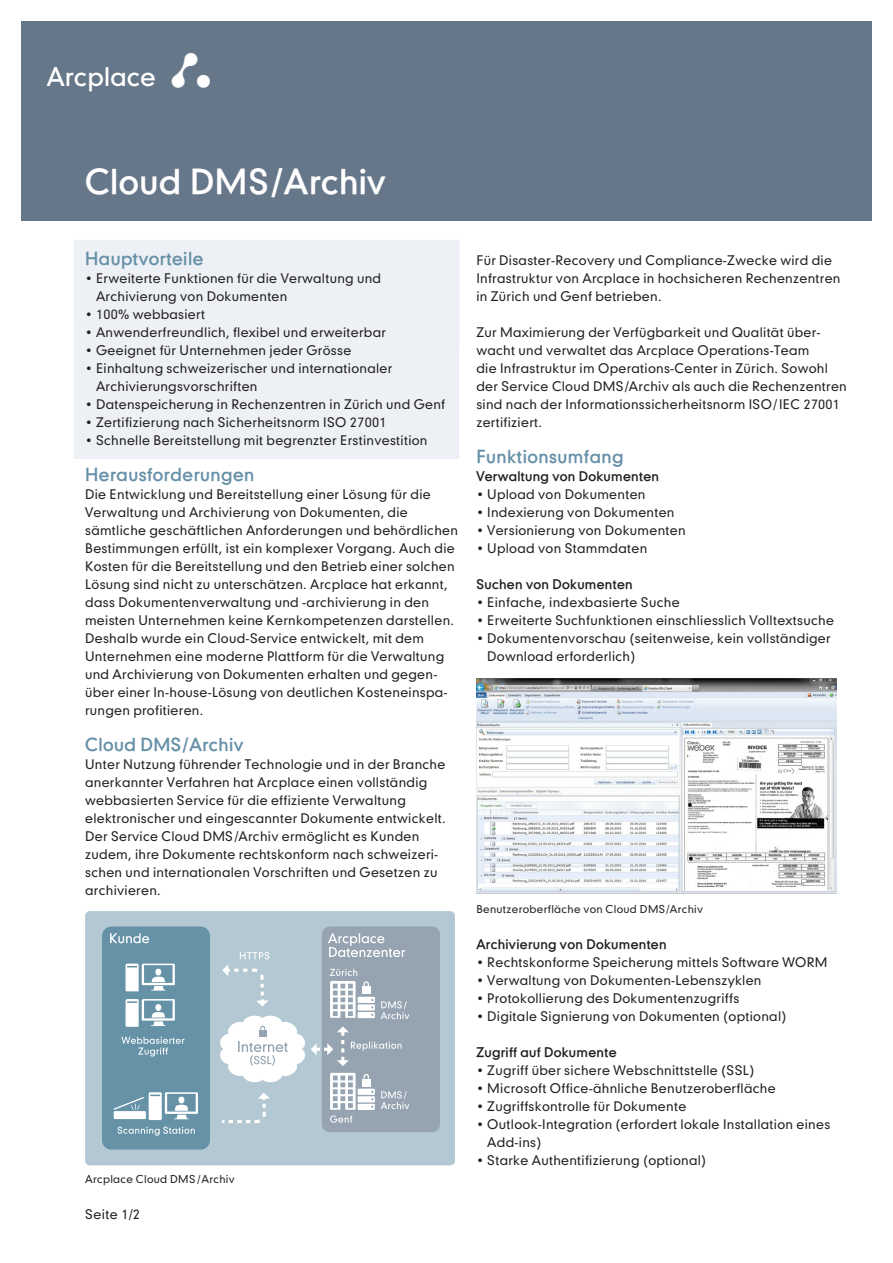
<style>
.page{position:relative;width:893px;height:1263px;background:#fff}
.page>*{position:absolute;margin:0;border:0;box-sizing:border-box;transform-origin:0 0}
.t1{font:48px "Arcplace OTF Logo";color:#fff}
.t2{font:700 33px "Arcplace OTF";letter-spacing:.01em;color:#fff}
.Arcplace_Body_Copy{font:700 17.25px "Arcplace OTF";letter-spacing:.02em;color:#6690a7}
.Arcplace_Body_Copy_d{font:700 17.25px "Arcplace OTF";letter-spacing:.02em;color:#6690a7}
.Arcplace_Body_Copy-2{font:12.75px/18px "Arcplace OTF";letter-spacing:.02em;color:#231f20}
.Arcplace_Body_Copy-3{font:700 12.75px "Arcplace OTF";letter-spacing:.02em;color:#231f20}
.Arcplace_Body_Copy_d-2{font:12.75px "Arcplace OTF";letter-spacing:.035em;color:#231f20}
.Arcplace_Body_Copy-4{font:10.5px "Arcplace OTF";letter-spacing:.03em;color:#231f20}
</style>
<div class="page">
<div style="left:74px;top:240px;width:385px;height:219px;background:#edf0f4"></div>
<div style="left:21px;top:21px;width:851px;height:200px;background:#67778a"></div>
<img style="left:476px;top:678px;width:361px;height:215px">
<div style="left:85px;top:911px;width:370px;height:254px;background:#b3c8d2;border-radius:5px"></div>
<div style="left:322px;top:926px;width:118px;height:206px;background:#95a4b0;border-radius:8px"></div>
<svg style="left:222px;top:1092px;width:48px;height:31px"></svg>
<svg style="left:220px;top:1015px;width:85px;height:68px"></svg>
<div style="left:259px;top:1031px;width:7px;height:6px;background:#95a4b0"></div>
<div style="left:102px;top:926px;width:108px;height:223px;background:#6692a7;border-radius:9px"></div>
<svg style="left:126px;top:963px;width:49px;height:28px"></svg>
<svg style="left:126px;top:999px;width:49px;height:28px"></svg>
<svg style="left:222px;top:952px;width:47px;height:54px"></svg>
<svg style="left:114px;top:1092px;width:84px;height:28px"></svg>
<svg style="left:110px;top:933px;width:39px;height:10px"></svg>
<svg style="left:328px;top:933px;width:77px;height:24px"></svg>
<svg style="left:121px;top:1037px;width:64px;height:19px"></svg>
<svg style="left:118px;top:1126px;width:77px;height:10px"></svg>
<svg style="left:330px;top:969px;width:45px;height:49px"></svg>
<svg style="left:311px;top:1026px;width:91px;height:40px"></svg>
<svg style="left:330px;top:1073px;width:45px;height:50px"></svg>
<svg style="left:381px;top:1001px;width:28px;height:18px"></svg>
<svg style="left:381px;top:1091px;width:28px;height:18px"></svg>
<p class="t1" style="left:47px;top:53px;width:173px">A</p>
<p class="t2" style="left:85px;top:159px;width:302px">Cloud DMS/Archiv</p>
<p class="Arcplace_Body_Copy_d" style="left:85px;top:247px;width:120px">Hauptvorteile</p>
<p class="Arcplace_Body_Copy-2" style="left:96px;top:269px;width:287px;text-indent:-11px">• Erweiterte Funktionen für die Verwaltung und<br>Archivierung von Dokumenten</p>
<p class="Arcplace_Body_Copy-2" style="left:85px;top:305px;width:121px">• 100% webbasiert</p>
<p class="Arcplace_Body_Copy-2" style="left:85px;top:323px;width:302px">• Anwenderfreundlich, flexibel und erweiterbar</p>
<p class="Arcplace_Body_Copy-2" style="left:85px;top:341px;width:268px">• Geeignet für Unternehmen jeder Grösse</p>
<p class="Arcplace_Body_Copy-2" style="left:96px;top:359px;width:298px;text-indent:-11px">• Einhaltung schweizerischer und internationaler<br>Archivierungsvorschriften</p>
<p class="Arcplace_Body_Copy-2" style="left:85px;top:395px;width:362px">• Datenspeicherung in Rechenzentren in Zürich und Genf</p>
<p class="Arcplace_Body_Copy-2" style="left:85px;top:413px;width:303px">• Zertifizierung nach Sicherheitsnorm ISO 27001</p>
<p class="Arcplace_Body_Copy-2" style="left:85px;top:431px;width:344px">• Schnelle Bereitstellung mit begrenzter Erstinvestition</p>
<p class="Arcplace_Body_Copy" style="left:85px;top:463px;width:171px">Herausforderungen</p>
<p class="Arcplace_Body_Copy-2" style="left:85px;top:485px;width:374px">Die Entwicklung und Bereitstellung einer Lösung für die Verwaltung und Archivierung von Dokumenten, die sämtliche geschäftlichen Anforderungen und behördlichen Bestimmungen erfüllt, ist ein komplexer Vorgang. Auch die Kosten für die Bereitstellung und den Betrieb einer solchen Lösung sind nicht zu unterschätzen. Arcplace hat erkannt, dass Dokumentenverwaltung und -archivierung in den meisten Unternehmen keine Kernkompetenzen darstellen.<br>Deshalb wurde ein Cloud-Service entwickelt, mit dem Unternehmen eine moderne Plattform für die Verwaltung und Archivierung von Dokumenten erhalten und gegen&shy;über einer In-house-Lösung von deutlichen Kosteneinspa&shy;rungen profitieren.</p>
<p class="Arcplace_Body_Copy_d" style="left:85px;top:733px;width:160px">Cloud DMS/Archiv</p>
<p class="Arcplace_Body_Copy-2" style="left:85px;top:755px;width:362px">Unter Nutzung führender Technologie und in der Branche anerkannter Verfahren hat Arcplace einen vollständig webbasierten Service für die effiziente Verwaltung elektronischer und eingescannter Dokumente entwickelt.<br>Der Service Cloud DMS/Archiv ermöglicht es Kunden zudem, ihre Dokumente rechtskonform nach schweizeri&shy;schen und internationalen Vorschriften und Gesetzen zu archivieren.</p>
<p class="Arcplace_Body_Copy-4" style="left:85px;top:1172px;width:151px">Arcplace Cloud DMS /Archiv</p>
<p class="Arcplace_Body_Copy_d-2" style="left:85px;top:1206px;width:57px">Seite 1/2</p>
<p class="Arcplace_Body_Copy-2" style="left:476px;top:251px;width:366px">Für Disaster-Recovery und Compliance-Zwecke wird die<br>Infrastruktur von Arcplace in hochsicheren Rechenzentren in Zürich und Genf betrieben.</p>
<p class="Arcplace_Body_Copy-2" style="left:476px;top:323px;width:372px">Zur Maximierung der Verfügbarkeit und Qualität über&shy;wacht und verwaltet das Arcplace Operations-Team<br>die Infrastruktur im Operations-Center in Zürich. Sowohl der Service Cloud DMS/Archiv als auch die Rechenzentren sind nach der Informationssicherheitsnorm ISO/ IEC 27001 zertifiziert.</p>
<p class="Arcplace_Body_Copy" style="left:476px;top:445px;width:149px">Funktionsumfang</p>
<p class="Arcplace_Body_Copy-3" style="left:476px;top:468px;width:184px">Verwaltung von Dokumenten</p>
<p class="Arcplace_Body_Copy-2" style="left:476px;top:485px;width:171px">• Upload von Dokumenten</p>
<p class="Arcplace_Body_Copy-2" style="left:476px;top:503px;width:200px">• Indexierung von Dokumenten</p>
<p class="Arcplace_Body_Copy-2" style="left:476px;top:521px;width:211px">• Versionierung von Dokumenten</p>
<p class="Arcplace_Body_Copy-2" style="left:476px;top:539px;width:172px">• Upload von Stammdaten</p>
<p class="Arcplace_Body_Copy-3" style="left:476px;top:576px;width:158px">Suchen von Dokumenten</p>
<p class="Arcplace_Body_Copy-2" style="left:476px;top:593px;width:205px">• Einfache, indexbasierte Suche</p>
<p class="Arcplace_Body_Copy-2" style="left:476px;top:611px;width:359px">• Erweiterte Suchfunktionen einschliesslich Volltextsuche</p>
<p class="Arcplace_Body_Copy-2" style="left:487px;top:629px;width:345px;text-indent:-11px">• Dokumentenvorschau (seitenweise, kein vollständiger<br>Download erforderlich)</p>
<p class="Arcplace_Body_Copy-4" style="left:476px;top:902px;width:228px">Benutzeroberfläche von Cloud DMS/Archiv</p>
<p class="Arcplace_Body_Copy-3" style="left:476px;top:936px;width:192px">Archivierung von Dokumenten</p>
<p class="Arcplace_Body_Copy-2" style="left:476px;top:953px;width:353px">• Rechtskonforme Speicherung mittels Software WORM</p>
<p class="Arcplace_Body_Copy-2" style="left:476px;top:971px;width:287px">• Verwaltung von Dokumenten-Lebenszyklen</p>
<p class="Arcplace_Body_Copy-2" style="left:476px;top:989px;width:264px">• Protokollierung des Dokumentenzugriffs</p>
<p class="Arcplace_Body_Copy-2" style="left:476px;top:1007px;width:312px">• Digitale Signierung von Dokumenten (optional)</p>
<p class="Arcplace_Body_Copy-3" style="left:476px;top:1044px;width:142px">Zugriff auf Dokumente</p>
<p class="Arcplace_Body_Copy-2" style="left:476px;top:1061px;width:280px">• Zugriff über sichere Webschnittstelle (SSL)</p>
<p class="Arcplace_Body_Copy-2" style="left:476px;top:1079px;width:301px">• Microsoft Office-ähnliche Benutzeroberfläche</p>
<p class="Arcplace_Body_Copy-2" style="left:476px;top:1097px;width:211px">• Zugriffskontrolle für Dokumente</p>
<p class="Arcplace_Body_Copy-2" style="left:487px;top:1115px;width:344px;text-indent:-11px">• Outlook-Integration (erfordert lokale Installation eines<br>Add-ins)</p>
<p class="Arcplace_Body_Copy-2" style="left:476px;top:1151px;width:231px">• Starke Authentifizierung (optional)</p>
</div>
